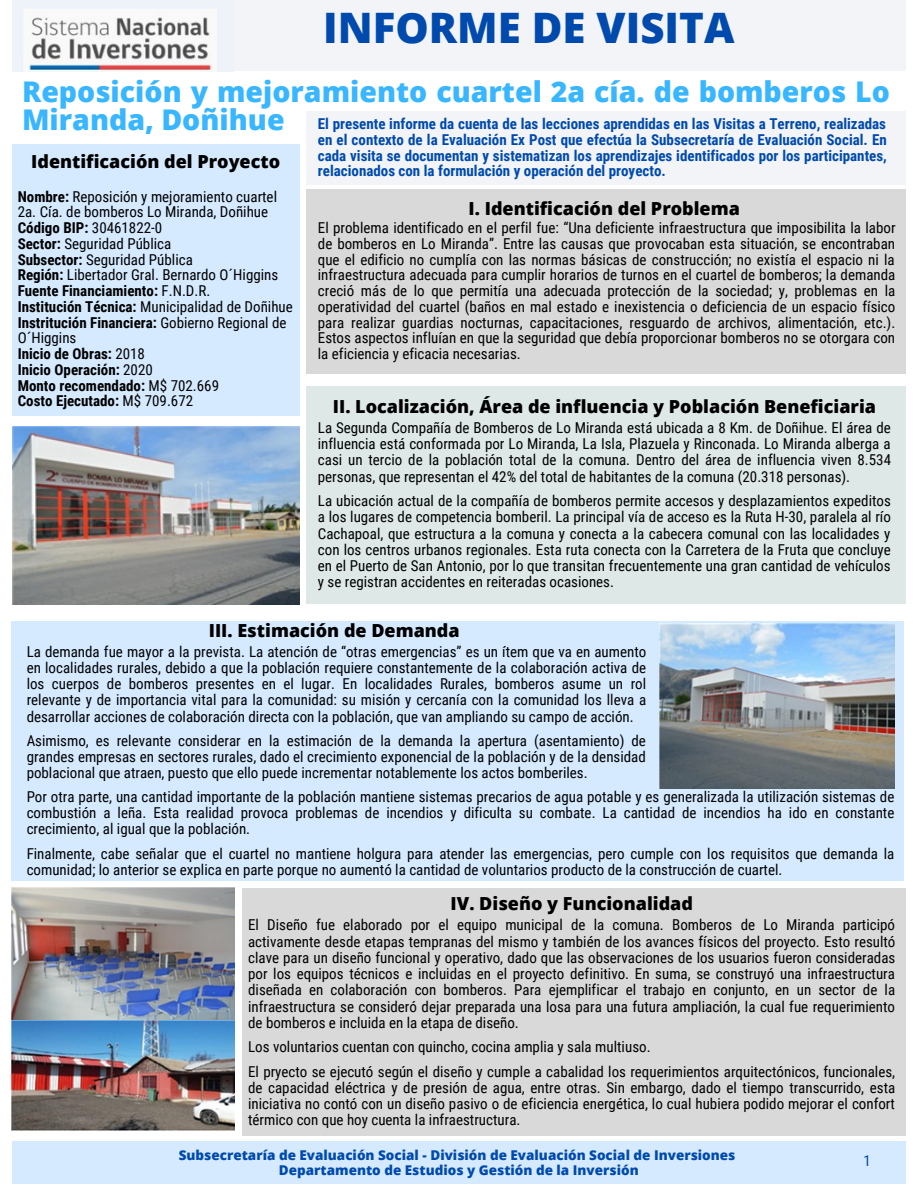
<style>
.page{position:relative;width:918px;height:1188px;background:#fff}
.page>*{position:absolute;margin:0;border:0;box-sizing:border-box;transform-origin:0 0}
.t1{font:800 42px "Open Sans";color:#004aad}
.t2{font:800 28.5px/28.2px "Open Sans";color:#38b6ff}
.t3{font:800 18px "Open Sans";color:#000}
.t4{font:15px/16.2px "Roboto Condensed";color:#000;text-align:justify}
.t5{font:700 15px/15.8px "Roboto Condensed";color:#004aad;text-align:justify}
.t6{font:15px "Roboto Condensed";color:#004aad}
.t7{font:800 13.5px/14.7px "Open Sans";color:#004aad;text-align:center}
.s1{font-weight:700}
</style>
<div class="page">
<div style="left:13px;top:145px;width:286px;height:271px;background:#d5eaff"></div>
<div style="left:306px;top:386px;width:599px;height:218px;background:#dde8e7"></div>
<div style="left:306px;top:189px;width:599px;height:184px;background:#d9d9d9"></div>
<div style="left:13px;top:1141px;width:892px;height:43px;background:#d5eaff"></div>
<div style="left:11px;top:621px;width:893px;height:260px;background:#d5eaff"></div>
<div style="left:242px;top:889px;width:663px;height:246px;background:#d9d9d9"></div>
<div style="left:12px;top:0;width:893px;height:71px;background:#f2f4f7"></div>
<img style="left:12px;top:17px;width:222px;height:55px">
<div style="left:306px;top:111px;width:599px;height:74px;background:#f2f4f7"></div>
<img style="left:13px;top:426px;width:286px;height:179px">
<img style="left:659px;top:623px;width:236px;height:165px">
<img style="left:11px;top:888px;width:223px;height:242px">
<h1 class="t1" style="left:323px;top:-2px;width:413px">INFORME DE VISITA</h1>
<h2 class="t2" style="left:22px;top:77px;width:869px">Reposición y mejoramiento cuartel 2a cía. de bomberos Lo<br>Miranda, Doñihue</h2>
<p class="t5" style="left:318px;top:116px;width:571px">El presente informe da cuenta de las lecciones aprendidas en las Visitas a Terreno, realizadas en el contexto de la Evaluación Ex Post que efectúa la Subsecretaría de Evaluación Social. En cada visita se documentan y sistematizan los aprendizajes identificados por los participantes, relacionados con la formulación y operación del proyecto.</p>
<p class="t3" style="left:31px;top:149px;width:250px">Identificación del Proyecto</p>
<p class="t4" style="left:18px;top:189px;width:277px;line-height:15.8px;text-align:left"><span class="s1">Nombre:</span> Reposición y mejoramiento cuartel<br>2a. Cía. de bomberos Lo Miranda, Doñihue<br><span class="s1">Código BIP:</span> 30461822-0<br><span class="s1">Sector:</span> Seguridad Pública<br><span class="s1">Subsector:</span> Seguridad Pública<br><span class="s1">Región:</span> Libertador Gral. Bernardo O´Higgins<br><span class="s1">Fuente Financiamiento:</span> F.N.D.R.<br><span class="s1">Institución Técnica:</span> Municipalidad de Doñihue<br><span class="s1">Instritución Financiera:</span> Gobierno Regional de<br>O´Higgins<br><span class="s1">Inicio de Obras:</span> 2018<br><span class="s1">Inicio Operación:</span> 2020<br><span class="s1">Monto recomendado:</span> M$ 702.669<br><span class="s1">Costo Ejecutado:</span> M$ 709.672</p>
<p class="t3" style="left:469px;top:196px;width:273px">I. Identificación del Problema</p>
<p class="t4" style="left:318px;top:220px;width:579px;line-height:15.8px">El problema identificado en el perfil fue: “Una deficiente infraestructura que imposibilita la labor de bomberos en Lo Miranda”. Entre las causas que provocaban esta situación, se encontraban que el edificio no cumplía con las normas básicas de construcción; no existía el espacio ni la infraestructura adecuada para cumplir horarios de turnos en el cuartel de bomberos; la demanda creció más de lo que permitía una adecuada protección de la sociedad; y, problemas en la operatividad del cuartel (baños en mal estado e inexistencia o deficiencia de un espacio físico para realizar guardias nocturnas, capacitaciones, resguardo de archivos, alimentación, etc.).<br>Estos aspectos influían en que la seguridad que debía proporcionar bomberos no se otorgara con la eficiencia y eficacia necesarias.</p>
<p class="t3" style="left:333px;top:394px;width:545px">II. Localización, Área de influencia y Población Beneficiaria</p>
<p class="t4" style="left:318px;top:420px;width:575px">La Segunda Compañía de Bomberos de Lo Miranda está ubicada a 8 Km. de Doñihue. El área de influencia está conformada por Lo Miranda, La Isla, Plazuela y Rinconada. Lo Miranda alberga a casi un tercio de la población total de la comuna. Dentro del área de influencia viven 8.534 personas, que representan el 42% del total de habitantes de la comuna (20.318 personas).</p>
<p class="t4" style="left:318px;top:493px;width:575px">La ubicación actual de la compañía de bomberos permite accesos y desplazamientos expeditos a los lugares de competencia bomberil. La principal vía de acceso es la Ruta H-30, paralela al río Cachapoal, que estructura a la comuna y conecta a la cabecera comunal con las localidades y con los centros urbanos regionales. Esta ruta conecta con la Carretera de la Fruta que concluye en el Puerto de San Antonio, por lo que transitan frecuentemente una gran cantidad de vehículos y se registran accidentes en reiteradas ocasiones.</p>
<p class="t3" style="left:209px;top:617px;width:253px">III. Estimación de Demanda</p>
<p class="t4" style="left:27px;top:643px;width:621px">La demanda fue mayor a la prevista. La atención de “otras emergencias” es un ítem que va en aumento en localidades rurales, debido a que la población requiere constantemente de la colaboración activa de los cuerpos de bomberos presentes en el lugar. En localidades Rurales, bomberos asume un rol relevante y de importancia vital para la comunidad: su misión y cercanía con la comunidad los lleva a desarrollar acciones de colaboración directa con la población, que van ampliando su campo de acción.</p>
<p class="t4" style="left:27px;top:733px;width:621px">Asimismo, es relevante considerar en la estimación de la demanda la apertura (asentamiento) de grandes empresas en sectores rurales, dado el crecimiento exponencial de la población y de la densidad poblacional que atraen, puesto que ello puede incrementar notablemente los actos bomberiles.</p>
<p class="t4" style="left:27px;top:789px;width:869px">Por otra parte, una cantidad importante de la población mantiene sistemas precarios de agua potable y es generalizada la utilización sistemas de combustión a leña. Esta realidad provoca problemas de incendios y dificulta su combate. La cantidad de incendios ha ido en constante crecimiento, al igual que la población.</p>
<p class="t4" style="left:27px;top:845px;width:869px">Finalmente, cabe señalar que el cuartel no mantiene holgura para atender las emergencias, pero cumple con los requisitos que demanda la comunidad; lo anterior se explica en parte porque no aumentó la cantidad de voluntarios producto de la construcción de cuartel.</p>
<p class="t3" style="left:451px;top:891px;width:244px">IV. Diseño y Funcionalidad</p>
<p class="t4" style="left:248px;top:917px;width:649px">El Diseño fue elaborado por el equipo municipal de la comuna. Bomberos de Lo Miranda participó activamente desde etapas tempranas del mismo y también de los avances físicos del proyecto. Esto resultó clave para un diseño funcional y operativo, dado que las observaciones de los usuarios fueron consideradas por los equipos técnicos e incluidas en el proyecto definitivo. En suma, se construyó una infraestructura diseñada en colaboración con bomberos. Para ejemplificar el trabajo en conjunto, en un sector de la infraestructura se consideró dejar preparada una losa para una futura ampliación, la cual fue requerimiento de bomberos e incluida en la etapa de diseño.</p>
<p class="t4" style="left:248px;top:1035px;width:649px;line-height:24.3px">Los voluntarios cuentan con quincho, cocina amplia y sala multiuso.<br>El pryecto se ejecutó según el diseño y cumple a cabalidad los requerimientos arquitectónicos, funcionales,</p>
<p class="t4" style="left:248px;top:1080px;width:649px">de capacidad eléctrica y de presión de agua, entre otras. Sin embargo, dado el tiempo transcurrido, esta iniciativa no contó con un diseño pasivo o de eficiencia energética, lo cual hubiera podido mejorar el confort térmico con que hoy cuenta la infraestructura.</p>
<p class="t7" style="left:179px;top:1148px;width:558px">Subsecretaría de Evaluación Social - División de Evaluación Social de Inversiones<br>Departamento de Estudios y Gestión de la Inversión</p>
<p class="t6" style="left:864px;top:1152px;width:9px">1</p>
</div>
